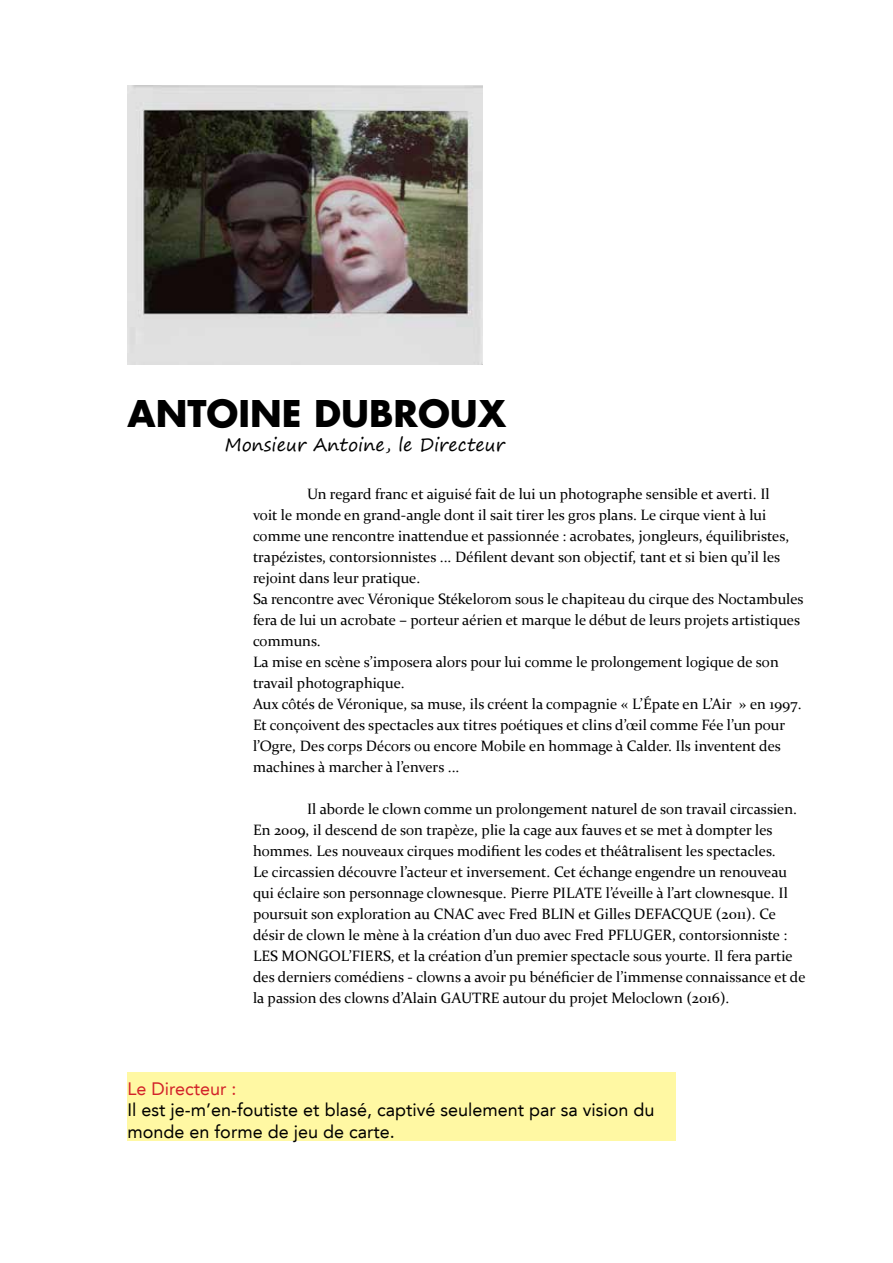
<style>
.page{position:relative;width:893px;height:1263px;background:#fff}
.page>*{position:absolute;margin:0;border:0;box-sizing:border-box;transform-origin:0 0}
.t1{font:700 36px "Futura LT";color:#000}
.t2{font:18px/21.6px "Avenir LT";color:#000}
.t3{font:18px "Segoe Print";color:#000}
.t4{font:18px "Avenir LT";color:#d22229}
.t5{font:15px/21px "Constantia";color:#000}
</style>
<div class="page">
<img style="left:128px;top:85px;width:354px;height:279px">
<div style="left:128px;top:1073px;width:548px;height:68px;background:#fff8a3"></div>
<h1 class="t1" style="left:128px;top:390px;width:380px">ANTOINE DUBROUX</h1>
<p class="t3" style="left:225px;top:428px;width:282px">Monsieur Antoine, le Directeur</p>
<p class="t5" style="left:253px;top:483px;width:552px;text-indent:54px">Un regard franc et aiguisé fait de lui un photographe sensible et averti. Il<br>voit le monde en grand-angle dont il sait tirer les gros plans. Le cirque vient à lui comme une rencontre inattendue et passionnée : acrobates, jongleurs, équilibristes, trapézistes, contorsionnistes ... Défilent devant son objectif, tant et si bien qu’il les rejoint dans leur pratique.<br>Sa rencontre avec Véronique Stékelorom sous le chapiteau du cirque des Noctambules fera de lui un acrobate – porteur aérien et marque le début de leurs projets artistiques communs.<br>La mise en scène s’imposera alors pour lui comme le prolongement logique de son travail photographique.<br>Aux côtés de Véronique, sa muse, ils créent la compagnie « L’Épate en L’Air » en 1997.<br>Et conçoivent des spectacles aux titres poétiques et clins d’œil comme Fée l’un pour l’Ogre, Des corps Décors ou encore Mobile en hommage à Calder. Ils inventent des machines à marcher à l’envers ...</p>
<p class="t5" style="left:253px;top:798px;width:554px;text-indent:54px">Il aborde le clown comme un prolongement naturel de son travail circassien.<br>En 2009, il descend de son trapèze, plie la cage aux fauves et se met à dompter les hommes. Les nouveaux cirques modifient les codes et théâtralisent les spectacles.<br>Le circassien découvre l’acteur et inversement. Cet échange engendre un renouveau qui éclaire son personnage clownesque. Pierre PILATE l’éveille à l’art clownesque. Il poursuit son exploration au CNAC avec Fred BLIN et Gilles DEFACQUE (2011). Ce désir de clown le mène à la création d’un duo avec Fred PFLUGER, contorsionniste :<br>LES MONGOL’FIERS, et la création d’un premier spectacle sous yourte. Il fera partie des derniers comédiens - clowns a avoir pu bénéficier de l’immense connaissance et de la passion des clowns d’Alain GAUTRE autour du projet Meloclown (2016).</p>
<p class="t4" style="left:128px;top:1078px;width:111px">Le Directeur :</p>
<p class="t2" style="left:128px;top:1099px;width:528px">Il est je-m’en-foutiste et blasé, captivé seulement par sa vision du monde en forme de jeu de carte.</p>
</div>
